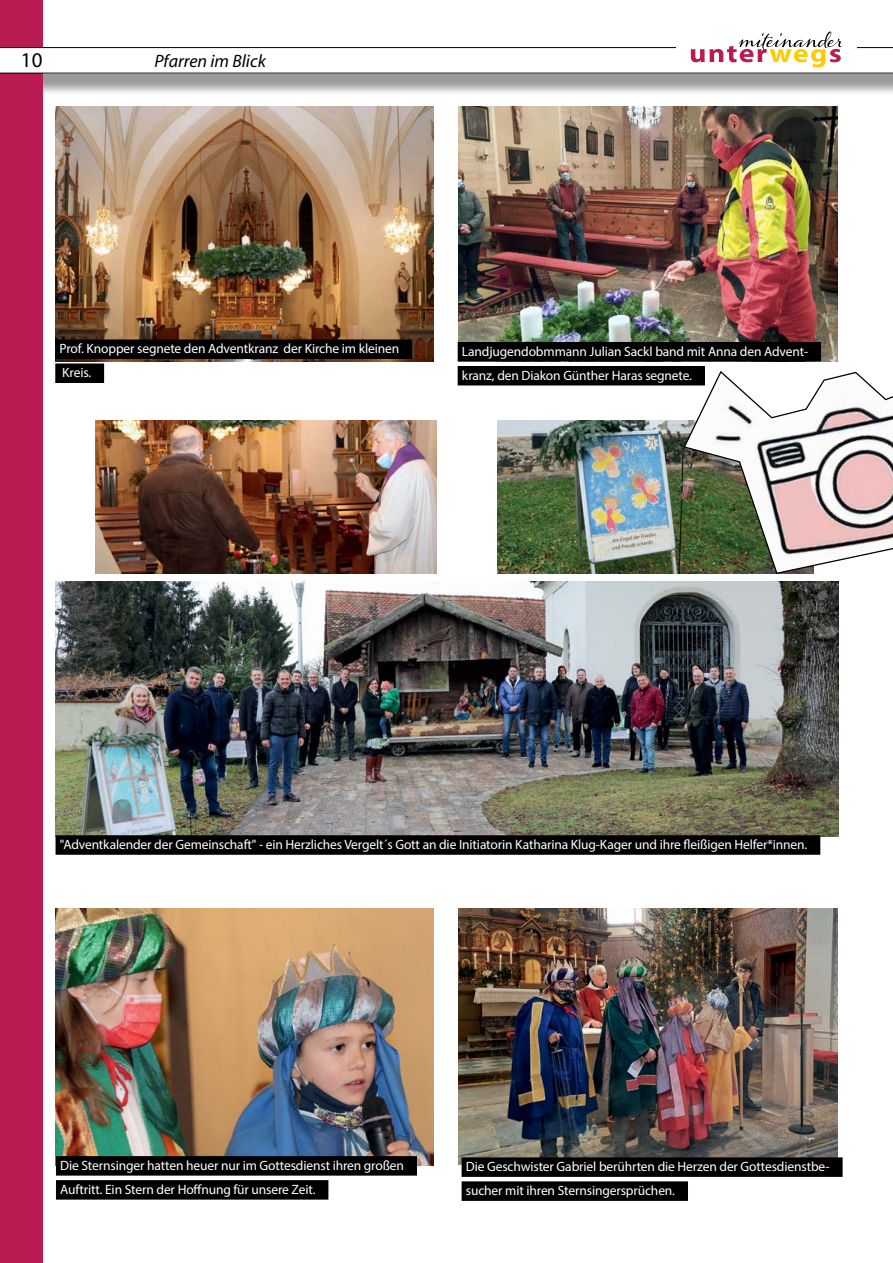
<style>
.page{position:relative;width:893px;height:1263px;background:#fff}
.page>*{position:absolute;margin:0;border:0;box-sizing:border-box;transform-origin:0 0}
.t1{font:21px "Myriad Pro";color:#000}
.t2{font:italic 18px "Myriad";color:#000}
.t3{font:13.5px/24px "Myriad Pro";letter-spacing:-.01em;color:#fff}
</style>
<div class="page">
<div style="left:0;top:54px;width:893px;height:42px;background:#000;opacity:.4"></div>
<div style="left:0;top:0;width:43px;height:1263px;background:#b91b52"></div>
<svg style="left:0;top:32px;width:893px;height:41px"></svg>
<img style="left:55px;top:909px;width:379px;height:256px">
<img style="left:55px;top:106px;width:379px;height:255px">
<div style="left:55px;top:339px;width:357px;height:20px;background:#000"></div>
<div style="left:55px;top:363px;width:49px;height:20px;background:#000"></div>
<img style="left:459px;top:909px;width:378px;height:256px">
<div style="left:462px;top:1157px;width:381px;height:20px;background:#000"></div>
<div style="left:462px;top:1181px;width:226px;height:20px;background:#000"></div>
<img style="left:497px;top:420px;width:185px;height:154px">
<img style="left:55px;top:581px;width:783px;height:255px">
<div style="left:56px;top:835px;width:764px;height:20px;background:#000"></div>
<img style="left:96px;top:420px;width:340px;height:154px">
<div style="left:56px;top:1156px;width:361px;height:19px;background:#000"></div>
<div style="left:56px;top:1180px;width:272px;height:19px;background:#000"></div>
<img style="left:458px;top:106px;width:380px;height:236px">
<div style="left:458px;top:342px;width:363px;height:19px;background:#000"></div>
<div style="left:458px;top:366px;width:247px;height:19px;background:#000"></div>
<img style="left:682px;top:328px;width:211px;height:246px">
<h1 class="t1" style="left:21px;top:47px;width:23px">10</h1>
<h2 class="t2" style="left:154px;top:52px;width:113px">Pfarren im Blick</h2>
<p class="t3" style="left:60px;top:337px;width:341px">Prof. Knopper segnete den Adventkranz der Kirche im kleinen<br>Kreis.</p>
<p class="t3" style="left:462px;top:339px;width:348px">Landjugendobmmann Julian Sackl band mit Anna den Advent&shy;kranz, den Diakon Günther Haras segnete.</p>
<p class="t3" style="left:60px;top:832px;width:749px">"Adventkalender der Gemeinschaft" - ein Herzliches Vergelt´s Gott an die Initiatorin Katharina Klug-Kager und ihre fleißigen Helfer*innen.</p>
<p class="t3" style="left:60px;top:1153px;width:345px">Die Sternsinger hatten heuer nur im Gottesdienst ihren großen<br>Auftritt. Ein Stern der Hoffnung für unsere Zeit.</p>
<p class="t3" style="left:466px;top:1154px;width:365px">Die Geschwister Gabriel berührten die Herzen der Gottesdienstbe&shy;sucher mit ihren Sternsingersprüchen.</p>
</div>
